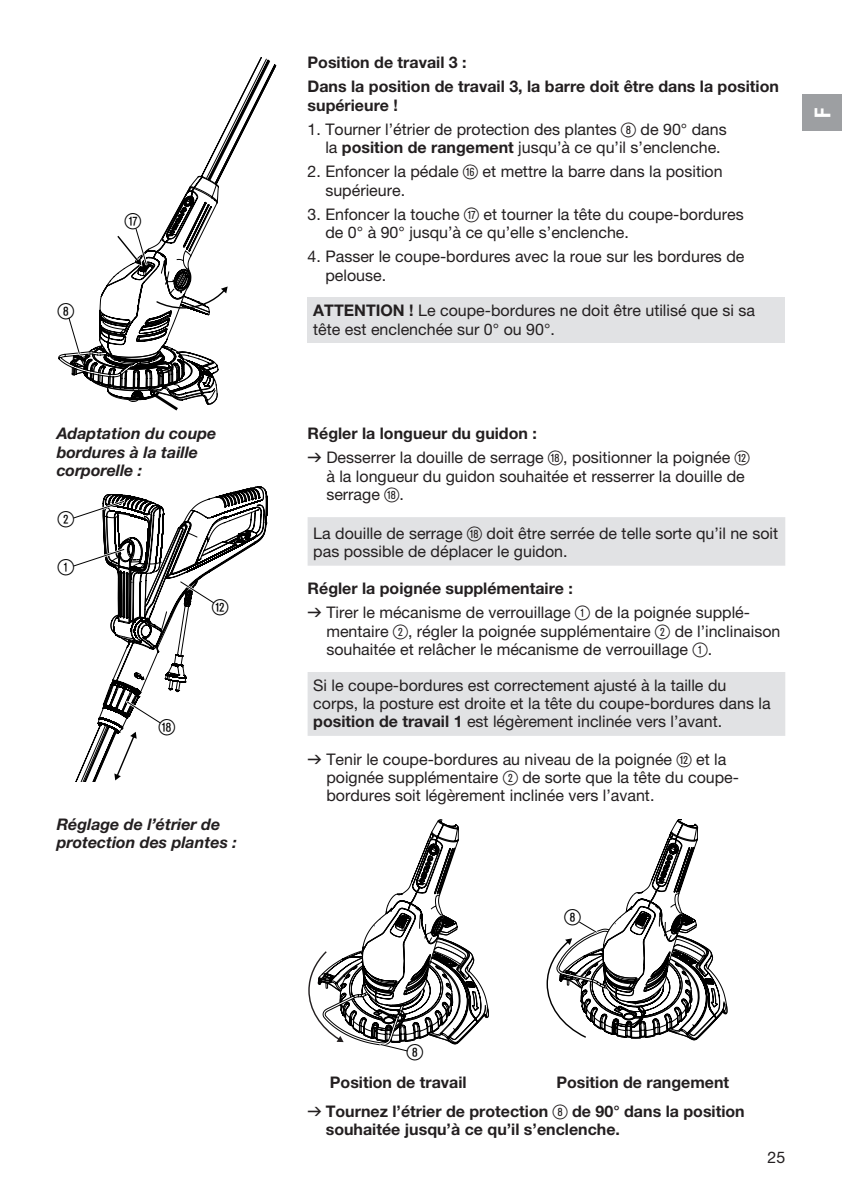
<style>
.page{position:relative;width:842px;height:1191px;background:#fff}
.page>*{position:absolute;margin:0;border:0;box-sizing:border-box;transform-origin:0 0}
.t1{font:22px/48px "Ziffernim Kreisund Quadrat BQ";color:#000}
.t2{font:22px "GARDENA Pro Bo Cond";color:#fff}
.t3{font:16px/18.4px "GARDENA Pro";color:#231f20}
.t4{font:700 16px/24px "GARDENA Pro";color:#231f20}
.t5{font:italic 700 16px/18.4px "GARDENA Pro";color:#231f20}
.s1{font-family:"Ziffernim Kreisund Quadrat BQ";font-size:20px}
.s2{font-weight:700}
.s3{font-family:"Formdruck"}
.s4{font-family:"Formdruck";font-weight:400}
.s5{font-family:"Ziffernim Kreisund Quadrat BQ";font-weight:400;font-size:20px}
</style>
<div class="page">
<div style="left:308px;top:297px;width:477px;height:46px;background:#e1e2e4"></div>
<svg style="left:201px;top:57px;width:76px;height:118px"></svg>
<svg style="left:58px;top:175px;width:170px;height:236px"></svg>
<svg style="left:308px;top:517px;width:477px;height:219px;fill:#e1e2e4"></svg>
<svg style="left:73px;top:486px;width:195px;height:296px"></svg>
<svg style="left:308px;top:819px;width:181px;height:233px"></svg>
<svg style="left:546px;top:819px;width:182px;height:221px"></svg>
<div style="left:802px;top:95px;width:40px;height:36px;background:#9d9fa2"></div>
<h1 class="t1" style="left:58px;top:287px;width:18px">8</h1>
<h1 class="t1" style="left:125px;top:198px;width:18px">U</h1>
<p class="t5" style="left:57px;top:424px;width:161px">Adaptation du coupe bordures à la taille corporelle :</p>
<h1 class="t1" style="left:58px;top:495px;width:18px">2<br>1</h1>
<h1 class="t1" style="left:212px;top:583px;width:18px">W</h1>
<h1 class="t1" style="left:159px;top:703px;width:18px">I</h1>
<p class="t5" style="left:57px;top:814px;width:182px">Réglage de l’étrier de protection des plantes :</p>
<p class="t4" style="left:308px;top:50px;width:473px">Position de travail 3 :<br>Dans la position de travail 3, la barre doit être dans la position</p>
<p class="t4" style="left:308px;top:93px;width:92px">supérieure !</p>
<p class="t3" style="left:325px;top:120px;width:403px;text-indent:-18px">1. Tourner l’étrier de protection des plantes <span class="s1">8</span> de 90° dans la <span class="s2">position de rangement</span> jusqu’à ce qu’il s’enclenche.</p>
<p class="t3" style="left:325px;top:162px;width:399px;text-indent:-18px">2. Enfoncer la pédale <span class="s1">Z</span> et mettre la barre dans la position supérieure.</p>
<p class="t3" style="left:325px;top:204px;width:420px;text-indent:-18px">3. Enfoncer la touche <span class="s1">U</span> et tourner la tête du coupe-bordures de 0° à 90° jusqu’à ce qu’elle s’enclenche.</p>
<p class="t3" style="left:325px;top:247px;width:421px;text-indent:-18px">4. Passer le coupe-bordures avec la roue sur les bordures de pelouse.</p>
<p class="t3" style="left:313px;top:301px;width:443px"><span class="s2">ATTENTION !</span> Le coupe-bordures ne doit être utilisé que si sa tête est enclenchée sur 0° ou 90°.</p>
<h1 class="t2" style="left:809px;top:118px;width:12px;rotate:-90deg">F</h1>
<p class="t3" style="left:308px;top:421px;width:444px;line-height:24px"><span class="s2">Régler la longueur du guidon :<br></span><span class="s3">v</span> Desserrer la douille de serrage <span class="s1">I</span>, positionner la poignée <span class="s1">W</span></p>
<p class="t3" style="left:326px;top:466px;width:420px">à la longueur du guidon souhaitée et resserrer la douille de serrage <span class="s1">I</span>.</p>
<p class="t3" style="left:313px;top:523px;width:466px">La douille de serrage <span class="s1">I</span> doit être serrée de telle sorte qu’il ne soit pas possible de déplacer le guidon.</p>
<p class="t3" style="left:308px;top:576px;width:442px;line-height:24px"><span class="s2">Régler la poignée supplémentaire :<br></span><span class="s3">v</span> Tirer le mécanisme de verrouillage <span class="s1">1</span> de la poignée supplé-</p>
<p class="t3" style="left:326px;top:621px;width:456px">mentaire <span class="s1">2</span>, régler la poignée supplémentaire <span class="s1">2</span> de l’inclinaison souhaitée et relâcher le mécanisme de verrouillage <span class="s1">1</span>.</p>
<p class="t3" style="left:313px;top:675px;width:459px">Si le coupe-bordures est correctement ajusté à la taille du corps, la posture est droite et la tête du coupe-bordures dans la <span class="s2">position de travail 1</span> est légèrement inclinée vers l’avant.</p>
<p class="t3" style="left:326px;top:749px;width:414px;text-indent:-19px"><span class="s3">v</span> Tenir le coupe-bordures au niveau de la poignée <span class="s1">W</span> et la poignée supplémentaire <span class="s1">2</span> de sorte que la tête du coupe&shy;bordures soit légèrement inclinée vers l’avant.</p>
<h1 class="t1" style="left:564px;top:893px;width:18px">8</h1>
<h1 class="t1" style="left:407px;top:1028px;width:18px">8</h1>
<p class="t4" style="left:308px;top:1067px;width:439px;line-height:28.6px;text-indent:249px">Position de rangement <span class="s4">v</span> Tournez l’étrier de protection <span class="s5">8</span> de 90° dans la position</p>
<p class="t4" style="left:326px;top:1117px;width:296px">souhaitée jusqu’à ce qu’il s’enclenche.</p>
<p class="t4" style="left:330px;top:1069px;width:138px">Position de travail</p>
<p class="t3" style="left:767px;top:1147px;width:19px">25</p>
</div>
